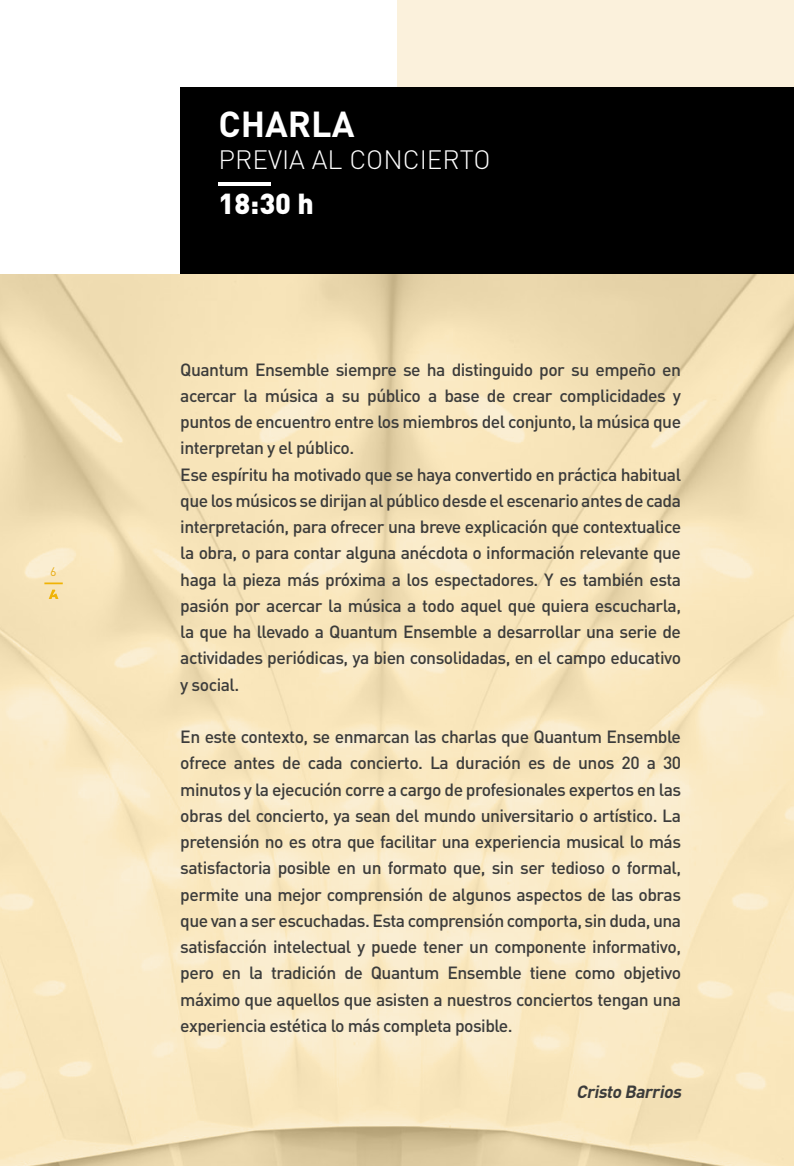
<style>
.page{position:relative;width:794px;height:1166px;background:#fff}
.page>*{position:absolute;margin:0;border:0;box-sizing:border-box;transform-origin:0 0}
.t1{font:700 35.7px "DIN Pro";color:#fff}
.t2{font:900 28.53px "DIN Pro";color:#fff}
.t3{font:300 26.25px "DIN Pro";color:#fff}
.t4{font:500 17.5px/26.2px "DIN Pro";letter-spacing:-.03em;color:#3c3c3b}
.t5{font:italic 700 17.5px "DIN Pro";color:#3c3c3b}
.t6{font:12.25px "DIN Pro";color:#e8ab12}
</style>
<div class="page">
<div style="left:397px;top:0;width:397px;height:126px;background:#fbf1dc"></div>
<div style="left:180px;top:87px;width:614px;height:188px;background:#000"></div>
<img style="left:0;top:275px;width:794px;height:891px">
<hr style="left:218px;top:182px;width:53px;height:3px;background:#fff">
<svg style="left:44px;top:582px;width:19px;height:17px"></svg>
<p class="t6" style="left:50px;top:563px;width:8px">6</p>
<h1 class="t1" style="left:218px;top:100px;width:138px">CHARLA</h1>
<h3 class="t3" style="left:218px;top:141px;width:273px">PREVIA AL CONCIERTO</h3>
<h2 class="t2" style="left:218px;top:185px;width:97px">18:30 h</h2>
<p class="t4" style="left:180px;top:355px;width:502px">Quantum Ensemble siempre se ha distinguido por su empeño en acercar la música a su público a base de crear complicidades y puntos de encuentro entre los miembros del conjunto, la música que interpretan y el público.<br>Ese espíritu ha motivado que se haya convertido en práctica habitual que los músicos se dirijan al público desde el escenario antes de cada interpretación, para ofrecer una breve explicación que contextualice la obra, o para contar alguna anécdota o información relevante que haga la pieza más próxima a los espectadores. Y es también esta pasión por acercar la música a todo aquel que quiera escucharla, la que ha llevado a Quantum Ensemble a desarrollar una serie de actividades periódicas, ya bien consolidadas, en el campo educativo y social.</p>
<p class="t4" style="left:180px;top:723px;width:502px;text-align:justify">En este contexto, se enmarcan las charlas que Quantum Ensemble ofrece antes de cada concierto. La duración es de unos 20 a 30 minutos y la ejecución corre a cargo de profesionales expertos en las obras del concierto, ya sean del mundo universitario o artístico. La pretensión no es otra que facilitar una experiencia musical lo más satisfactoria posible en un formato que, sin ser tedioso o formal, permite una mejor comprensión de algunos aspectos de las obras que van a ser escuchadas. Esta comprensión comporta, sin duda, una satisfacción intelectual y puede tener un componente informativo, pero en la tradición de Quantum Ensemble tiene como objetivo máximo que aquellos que asisten a nuestros conciertos tengan una experiencia estética lo más completa posible.</p>
<p class="t5" style="left:576px;top:1080px;width:110px">Cristo Barrios</p>
</div>
